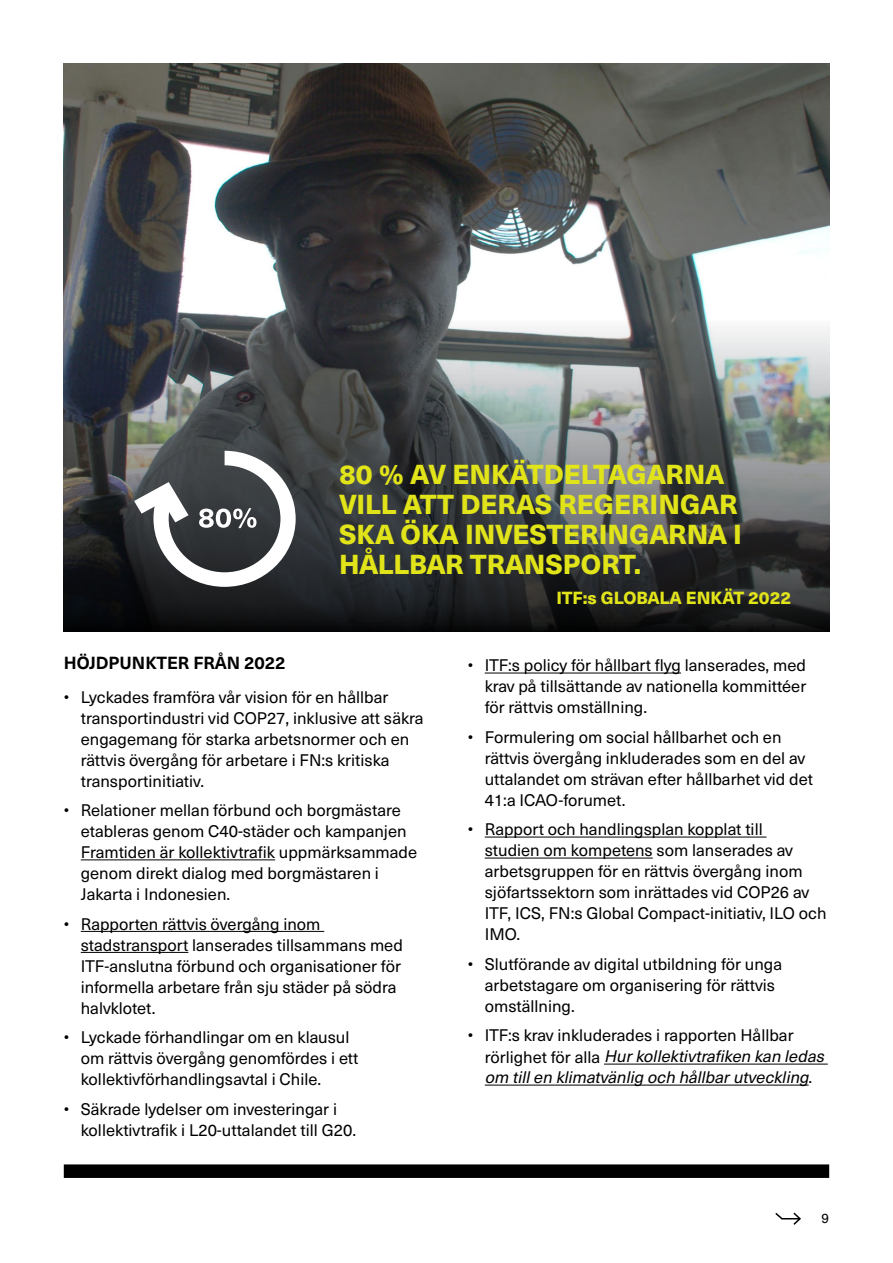
<style>
.page{position:relative;width:893px;height:1263px;background:#fff}
.page>*{position:absolute;margin:0;border:0;box-sizing:border-box;transform-origin:0 0}
.t1{font:800 27px/30px "Neue Haas Unica W1 G";color:#e2e41a}
.t2{font:800 17.25px "Neue Haas Unica W1 G";color:#e2e41a}
.t3{font:700 17.25px "Neue Haas Unica W1 G";color:#000}
.t4{font:16.5px/21px "Neue Haas Unica W1 G";color:#000}
.t5{font:italic 16.5px/21px "Neue Haas Unica W1 G";color:#000}
.t6{font:13.5px "Neue Haas Unica W1 G";color:#000}
.s1{font-style:normal}
</style>
<div class="page">
<div style="left:64px;top:1164px;width:765px;height:14px;background:#000"></div>
<svg style="left:775px;top:1212px;width:26px;height:13px"></svg>
<img style="left:64px;top:64px;width:765px;height:253px">
<svg style="left:64px;top:317px;width:765px;height:314px"></svg>
<hr style="left:81px;top:859px;width:194px;height:1px;background:#000">
<hr style="left:81px;top:931px;width:243px;height:1px;background:#000">
<hr style="left:81px;top:952px;width:107px;height:1px;background:#000">
<hr style="left:485px;top:673px;width:196px;height:1px;background:#000">
<hr style="left:485px;top:837px;width:281px;height:1px;background:#000">
<hr style="left:485px;top:858px;width:168px;height:1px;background:#000">
<hr style="left:604px;top:1064px;width:224px;height:1px;background:#000">
<hr style="left:485px;top:1085px;width:324px;height:1px;background:#000">
<svg style="left:134px;top:451px;width:162px;height:136px"></svg>
<h1 class="t1" style="left:339px;top:458px;width:405px">80 % AV ENKÄTDELTAGARNA<br>VILL ATT DERAS REGERINGAR<br>SKA ÖKA INVESTERINGARNA I<br>HÅLLBAR TRANSPORT.</h1>
<p class="t2" style="left:556px;top:584px;width:236px">ITF:s GLOBALA ENKÄT 2022</p>
<p class="t3" style="left:64px;top:650px;width:223px">HÖJDPUNKTER FRÅN 2022</p>
<p class="t4" style="left:81px;top:685px;width:344px;text-indent:-17px">• Lyckades framföra vår vision för en hållbar transportindustri vid COP27, inklusive att säkra engagemang för starka arbetsnormer och en rättvis övergång för arbetare i FN:s kritiska transportinitiativ.</p>
<p class="t4" style="left:81px;top:799px;width:338px;text-indent:-17px">• Relationer mellan förbund och borgmästare etableras genom C40-städer och kampanjen Framtiden är kollektivtrafik uppmärksammade genom direkt dialog med borgmästaren i Jakarta i Indonesien.</p>
<p class="t4" style="left:81px;top:912px;width:324px;text-indent:-17px">• Rapporten rättvis övergång inom stadstransport lanserades tillsammans med ITF-anslutna förbund och organisationer för informella arbetare från sju städer på södra halvklotet.</p>
<p class="t4" style="left:81px;top:1026px;width:279px;text-indent:-17px">• Lyckade förhandlingar om en klausul om rättvis övergång genomfördes i ett kollektivförhandlingsavtal i Chile.</p>
<p class="t4" style="left:81px;top:1097px;width:277px;text-indent:-17px">• Säkrade lydelser om investeringar i kollektivtrafik i L20-uttalandet till G20.</p>
<p class="t4" style="left:485px;top:654px;width:323px;text-align:justify;text-indent:-17px">• ITF:s policy för hållbart flyg lanserades, med krav på tillsättande av nationella kommittéer för rättvis omställning.</p>
<p class="t4" style="left:485px;top:726px;width:330px;text-indent:-17px">• Formulering om social hållbarhet och en rättvis övergång inkluderades som en del av uttalandet om strävan efter hållbarhet vid det 41:a ICAO-forumet.</p>
<p class="t4" style="left:485px;top:818px;width:343px;text-indent:-17px">• Rapport och handlingsplan kopplat till<br>studien om kompetens som lanserades av arbetsgruppen för en rättvis övergång inom sjöfartssektorn som inrättades vid COP26 av ITF, ICS, FN:s Global Compact-initiativ, ILO och IMO.</p>
<p class="t4" style="left:485px;top:953px;width:299px;text-indent:-17px">• Slutförande av digital utbildning för unga arbetstagare om organisering för rättvis omställning.</p>
<p class="t5" style="left:485px;top:1024px;width:345px;text-indent:-17px"><span class="s1">• ITF:s krav inkluderades i rapporten Hållbar<br>rö r l i g h et fö r a l l a</span> Hurkollektivtrafiken kan ledas om tillen klimatvänlig och hållbarutveckling<span class="s1">.</span></p>
<p class="t6" style="left:822px;top:1208px;width:9px">9</p>
</div>
